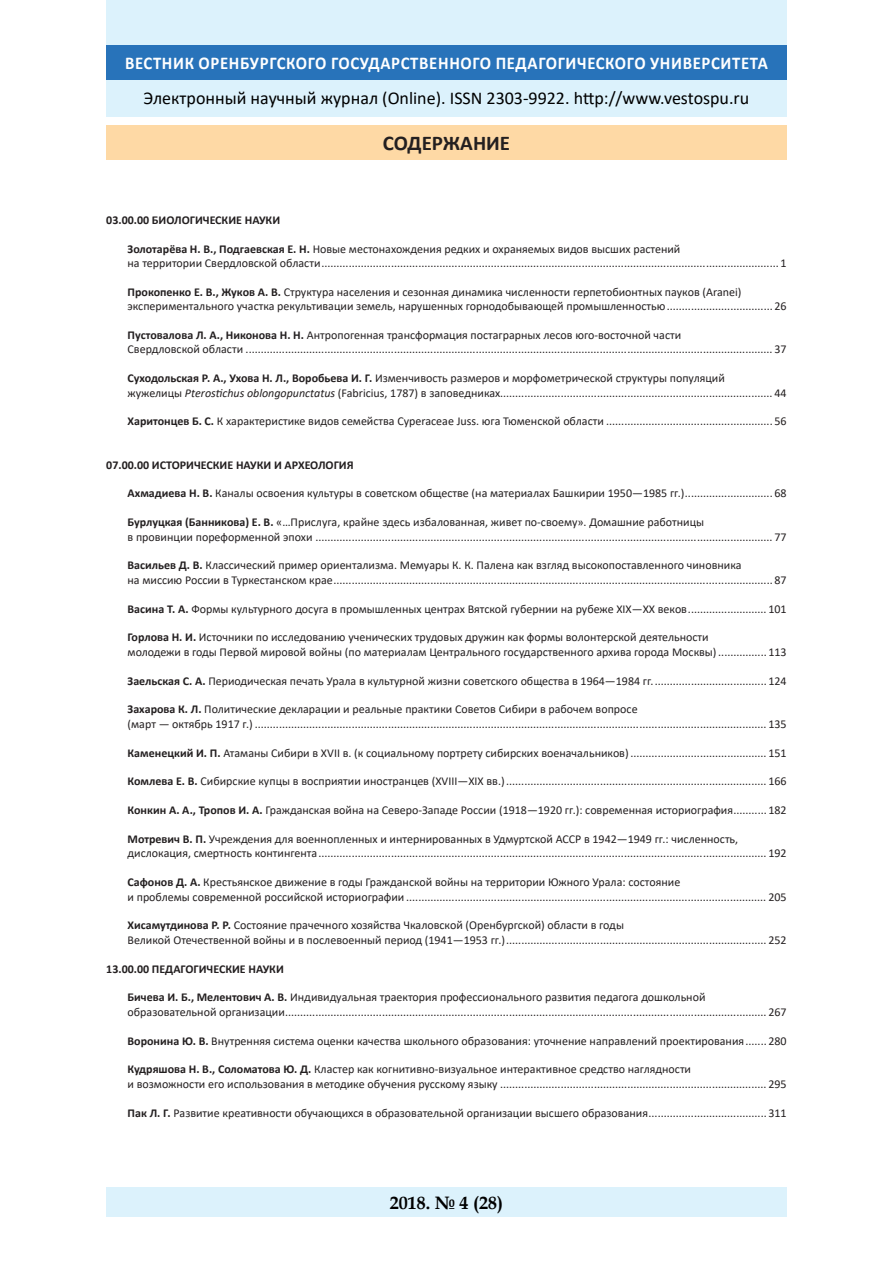
<style>
.page{position:relative;width:893px;height:1263px;background:#fff}
.page>*{position:absolute;margin:0;border:0;box-sizing:border-box;transform-origin:0 0}
.Заголовок_2{font:700 21px "Calibri";color:#231f20}
.t1{font:18px "Calibri";color:#000}
.t2{font:700 18px "Calibri";letter-spacing:.04em;color:#fff;scale:.93 1}
.t3{font:700 18px "Book Antiqua";color:#000}
.оглавление{font:12px "Calibri";color:#231f20}
.оглавление-2{font:700 12px "Calibri";color:#231f20}
.s1{font-weight:700}
.s2{font-style:italic}
</style>
<div class="page">
<div style="left:106px;top:0;width:681px;height:116px;background:#dcf2fc"></div>
<div style="left:106px;top:45px;width:681px;height:34px;background:#2873ba"></div>
<div style="left:106px;top:1188px;width:681px;height:29px;background:#dcf2fc"></div>
<div style="left:106px;top:125px;width:681px;height:34px;background:#fed9a5"></div>
<h2 class="t2" style="left:125px;top:50px;width:693px">ВЕСТНИК ОРЕНБУРГСКОГО ГОСУДАРСТВЕННОГО ПЕДАГОГИЧЕСКОГО УНИВЕРСИТЕТА</h2>
<h2 class="t1" style="left:144px;top:85px;width:607px">Электронный научный журнал (Online). ISSN 2303-9922. http://www.vestospu.ru</h2>
<p class="Заголовок_2" style="left:383px;top:128px;width:129px">СОДЕРЖАНИЕ</p>
<p class="оглавление-2" style="left:106px;top:211px;width:175px">03.00.00 БИОЛОГИЧЕСКИЕ НАУКИ</p>
<p class="оглавление" style="left:128px;top:240px;width:554px"><span class="s1">Золотарёва Н. В., Подгаевская Е. Н.</span> Новые местонахождения редких и охраняемых видов высших растений</p>
<p class="оглавление" style="left:128px;top:255px;width:661px">на территории Свердловской области....................................................................................................................................................... 1</p>
<p class="оглавление" style="left:128px;top:283px;width:615px"><span class="s1">Прокопенко Е. В., Жуков А. В.</span> Структура населения и сезонная динамика численности герпетобионтных пауков (Aranei)</p>
<p class="оглавление" style="left:128px;top:298px;width:661px">экспериментального участка рекультивации земель, нарушенных горнодобывающей промышленностью................................... 26</p>
<p class="оглавление" style="left:128px;top:327px;width:555px"><span class="s1">Пустовалова Л. А., Никонова Н. Н.</span> Антропогенная трансформация постаграрных лесов юго-восточной части</p>
<p class="оглавление" style="left:128px;top:341px;width:661px">Свердловской области .............................................................................................................................................................................. 37</p>
<p class="оглавление" style="left:128px;top:370px;width:599px"><span class="s1">Суходольская Р. А., Ухова Н. Л., Воробьева И. Г.</span> Изменчивость размеров и морфометрической структуры популяций</p>
<p class="оглавление" style="left:128px;top:384px;width:661px">жужелицы <span class="s2">Pterostichus oblongopunctatus</span> (Fabricius, 1787) в заповедниках.......................................................................................... 44</p>
<p class="оглавление" style="left:128px;top:413px;width:661px"><span class="s1">Харитонцев Б. С.</span> К характеристике видов семейства Cyperaceae Juss. юга Тюменской области ....................................................... 56</p>
<p class="оглавление-2" style="left:106px;top:456px;width:249px">07.00.00 ИСТОРИЧЕСКИЕ НАУКИ И АРХЕОЛОГИЯ</p>
<p class="оглавление" style="left:128px;top:485px;width:661px"><span class="s1">Ахмадиева Н. В.</span> Каналы освоения культуры в советском обществе (на материалах Башкирии 1950—1985 гг.)............................. 68</p>
<p class="оглавление" style="left:128px;top:514px;width:578px"><span class="s1">Бурлуцкая (Банникова) Е. В.</span> «…Прислуга, крайне здесь избалованная, живет по-своему». Домашние работницы</p>
<p class="оглавление" style="left:128px;top:528px;width:661px">в провинции пореформенной эпохи ....................................................................................................................................................... 77</p>
<p class="оглавление" style="left:128px;top:557px;width:615px"><span class="s1">Васильев Д. В.</span> Классический пример ориентализма. Мемуары К. К. Палена как взгляд высокопоставленного чиновника</p>
<p class="оглавление" style="left:128px;top:571px;width:661px">на миссию России в Туркестанском крае................................................................................................................................................. 87</p>
<p class="оглавление" style="left:128px;top:600px;width:661px"><span class="s1">Васина Т. А.</span> Формы культурного досуга в промышленных центрах Вятской губернии на рубеже XIX—XX веков.......................... 101</p>
<p class="оглавление" style="left:128px;top:629px;width:583px"><span class="s1">Горлова Н. И.</span> Источники по исследованию ученических трудовых дружин как формы волонтерской деятельности</p>
<p class="оглавление" style="left:128px;top:643px;width:661px">молодежи в годы Первой мировой войны (по материалам Центрального государственного архива города Москвы)................ 113</p>
<p class="оглавление" style="left:128px;top:672px;width:661px"><span class="s1">Заельская С. А.</span> Периодическая печать Урала в культурной жизни советского общества в 1964—1984 гг...................................... 124</p>
<p class="оглавление" style="left:128px;top:701px;width:512px"><span class="s1">Захарова К. Л.</span> Политические декларации и реальные практики Советов Сибири в рабочем вопросе</p>
<p class="оглавление" style="left:128px;top:715px;width:661px">(март — октябрь 1917 г.) ......................................................................................................................................................................... 135</p>
<p class="оглавление" style="left:128px;top:744px;width:661px"><span class="s1">Каменецкий И. П.</span> Атаманы Сибири в XVII в. (к социальному портрету сибирских военачальников)............................................. 151</p>
<p class="оглавление" style="left:128px;top:773px;width:661px"><span class="s1">Комлева Е. В.</span> Сибирские купцы в восприятии иностранцев (XVIII—XIX вв.)...................................................................................... 166</p>
<p class="оглавление" style="left:128px;top:802px;width:661px"><span class="s1">Конкин А. А., Тропов И. А.</span> Гражданская война на Северо-Западе России (1918—1920 гг.): современная историография........... 182</p>
<p class="оглавление" style="left:128px;top:831px;width:612px"><span class="s1">Мотревич В. П.</span> Учреждения для военнопленных и интернированных в Удмуртской АССР в 1942—1949 гг.: численность,</p>
<p class="оглавление" style="left:128px;top:845px;width:661px">дислокация, смертность контингента.................................................................................................................................................... 192</p>
<p class="оглавление" style="left:128px;top:874px;width:554px"><span class="s1">Сафонов Д. А.</span> Крестьянское движение в годы Гражданской войны на территории Южного Урала: состояние</p>
<p class="оглавление" style="left:128px;top:888px;width:661px">и проблемы современной российской историографии ....................................................................................................................... 205</p>
<p class="оглавление" style="left:128px;top:917px;width:498px"><span class="s1">Хисамутдинова Р. Р.</span> Состояние прачечного хозяйства Чкаловской (Оренбургской) области в годы</p>
<p class="оглавление" style="left:128px;top:931px;width:661px">Великой Отечественной войны и в послевоенный период (1941—1953 гг.)...................................................................................... 252</p>
<p class="оглавление-2" style="left:106px;top:960px;width:179px">13.00.00 ПЕДАГОГИЧЕСКИЕ НАУКИ</p>
<p class="оглавление" style="left:128px;top:989px;width:579px"><span class="s1">Бичева И. Б., Мелентович А. В.</span> Индивидуальная траектория профессионального развития педагога дошкольной</p>
<p class="оглавление" style="left:128px;top:1003px;width:661px">образовательной организации............................................................................................................................................................... 267</p>
<p class="оглавление" style="left:128px;top:1032px;width:661px"><span class="s1">Воронина Ю. В.</span> Внутренняя система оценки качества школьного образования: уточнение направлений проектирования....... 280</p>
<p class="оглавление" style="left:128px;top:1061px;width:565px"><span class="s1">Кудряшова Н. В., Соломатова Ю. Д.</span> Кластер как когнитивно-визуальное интерактивное средство наглядности</p>
<p class="оглавление" style="left:128px;top:1075px;width:661px">и возможности его использования в методике обучения русскому языку ........................................................................................ 295</p>
<p class="оглавление" style="left:128px;top:1104px;width:661px"><span class="s1">Пак Л. Г.</span> Развитие креативности обучающихся в образовательной организации высшего образования....................................... 311</p>
<p class="t3" style="left:390px;top:1190px;width:115px">2018. № 4 (28)</p>
</div>
